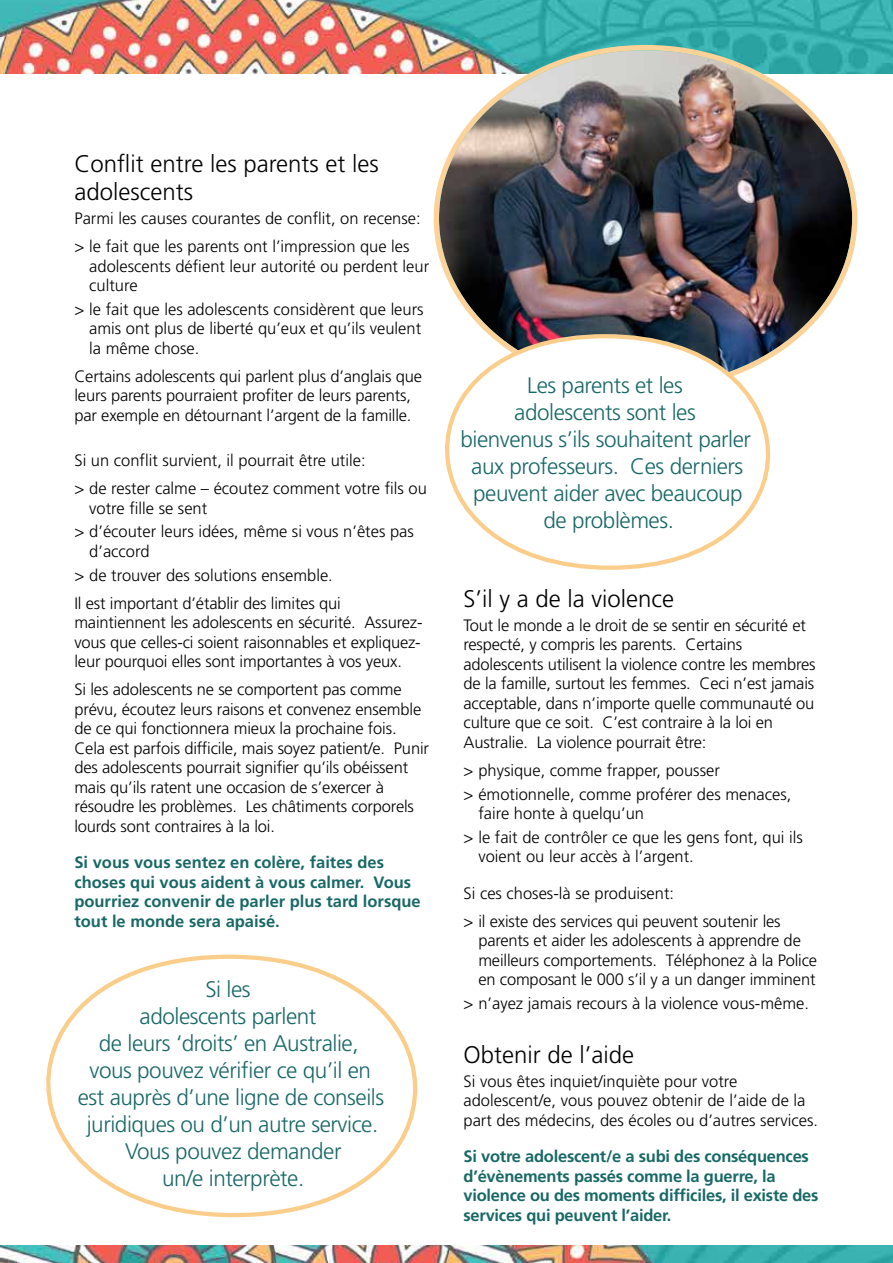
<style>
.page{position:relative;width:893px;height:1263px;background:#fff}
.page>*{position:absolute;margin:0;border:0;box-sizing:border-box;transform-origin:0 0}
.t1{font:300 24px/28.5px "Frutiger";color:#000}
.t2{font:300 22.5px/27px "Frutiger";letter-spacing:-.02em;color:#186866;text-align:center}
.t3{font:300 16.5px/19.5px "Frutiger";letter-spacing:-.01em;color:#000}
.t4{font:700 16.5px/19.5px "Frutiger";letter-spacing:-.015em;color:#186866}
</style>
<div class="page">
<img style="left:0;top:0;width:893px;height:74px">
<img style="left:0;top:1245px;width:893px;height:18px">
<img style="left:439px;top:50px;width:413px;height:282px">
<svg style="left:445px;top:332px;width:360px;height:238px"></svg>
<svg style="left:46px;top:954px;width:372px;height:264px"></svg>
<h1 class="t1" style="left:74px;top:149px;width:306px">Conflit entre les parents et les adolescents</h1>
<p class="t3" style="left:74px;top:204px;width:348px;line-height:28px">Parmi les causes courantes de conflit, on recense: &gt; le fait que les parents ont l’impression que les</p>
<p class="t3" style="left:89px;top:256px;width:341px">adolescents défient leur autorité ou perdent leur culture</p>
<p class="t3" style="left:89px;top:299px;width:336px;text-indent:-15px">&gt; le fait que les adolescents considèrent que leurs amis ont plus de liberté qu’eux et qu’ils veulent la même chose.</p>
<p class="t3" style="left:74px;top:366px;width:349px">Certains adolescents qui parlent plus d’anglais que leurs parents pourraient profiter de leurs parents, par exemple en détournant l’argent de la famille.</p>
<p class="t3" style="left:74px;top:446px;width:354px;line-height:28px">Si un conflit survient, il pourrait être utile:<br>&gt; de rester calme – écoutez comment votre fils ou</p>
<p class="t3" style="left:74px;top:496px;width:341px;line-height:23.7px;text-indent:15px">votre fille se sent<br>&gt; d’écouter leurs idées, même si vous n’êtes pas</p>
<p class="t3" style="left:74px;top:539px;width:260px;line-height:23.7px;text-indent:15px">d’accord<br>&gt; de trouver des solutions ensemble.</p>
<p class="t3" style="left:74px;top:593px;width:350px">Il est important d’établir des limites qui maintiennent les adolescents en sécurité. Assurez&shy;vous que celles-ci soient raisonnables et expliquez&shy;leur pourquoi elles sont importantes à vos yeux.</p>
<p class="t3" style="left:74px;top:679px;width:356px">Si les adolescents ne se comportent pas comme prévu, écoutez leurs raisons et convenez ensemble de ce qui fonctionnera mieux la prochaine fois.<br>Cela est parfois difficile, mais soyez patient/e. Punir des adolescents pourrait signifier qu’ils obéissent mais qu’ils ratent une occasion de s’exercer à résoudre les problèmes. Les châtiments corporels lourds sont contraires à la loi.</p>
<p class="t4" style="left:74px;top:852px;width:348px">Si vous vous sentez en colère, faites des choses qui vous aident à vous calmer. Vous pourriez convenir de parler plus tard lorsque tout le monde sera apaisé.</p>
<h2 class="t2" style="left:78px;top:976px;width:308px">Si les<br>adolescents parlent<br>de leurs ‘droits’ en Australie, vous pouvez vérifier ce qu’il en est auprès d’une ligne de conseils juridiques ou d’un autre service.<br>Vous pouvez demander<br>un/e interprète.</h2>
<h2 class="t2" style="left:460px;top:372px;width:292px">Les parents et les<br>adolescents sont les<br>bienvenus s’ils souhaitent parler aux professeurs. Ces derniers peuvent aider avec beaucoup de problèmes.</h2>
<h1 class="t1" style="left:463px;top:584px;width:212px">S’il y a de la violence</h1>
<p class="t3" style="left:463px;top:615px;width:354px">Tout le monde a le droit de se sentir en sécurité et respecté, y compris les parents. Certains adolescents utilisent la violence contre les membres de la famille, surtout les femmes. Ceci n’est jamais acceptable, dans n’importe quelle communauté ou culture que ce soit. C’est contraire à la loi en Australie. La violence pourrait être:</p>
<p class="t3" style="left:463px;top:758px;width:329px;line-height:23.7px">&gt; physique, comme frapper, pousser<br>&gt; émotionnelle, comme proférer des menaces,</p>
<p class="t3" style="left:463px;top:801px;width:341px;line-height:23.7px;text-indent:15px">faire honte à quelqu’un<br>&gt; le fait de contrôler ce que les gens font, qui ils</p>
<p class="t3" style="left:478px;top:847px;width:217px">voient ou leur accès à l’argent.</p>
<p class="t3" style="left:463px;top:879px;width:319px;line-height:28px">Si ces choses-là se produisent:<br>&gt; il existe des services qui peuvent soutenir les</p>
<p class="t3" style="left:478px;top:931px;width:340px">parents et aider les adolescents à apprendre de meilleurs comportements. Téléphonez à la Police en composant le 000 s’il y a un danger imminent</p>
<p class="t3" style="left:463px;top:994px;width:347px">&gt; n’ayez jamais recours à la violence vous-même.</p>
<h1 class="t1" style="left:463px;top:1040px;width:172px">Obtenir de l’aide</h1>
<p class="t3" style="left:463px;top:1071px;width:356px">Si vous êtes inquiet/inquiète pour votre adolescent/e, vous pouvez obtenir de l’aide de la part des médecins, des écoles ou d’autres services.</p>
<p class="t4" style="left:463px;top:1147px;width:356px">Si votre adolescent/e a subi des conséquences d’évènements passés comme la guerre, la violence ou des moments difficiles, il existe des services qui peuvent l’aider.</p>
</div>
